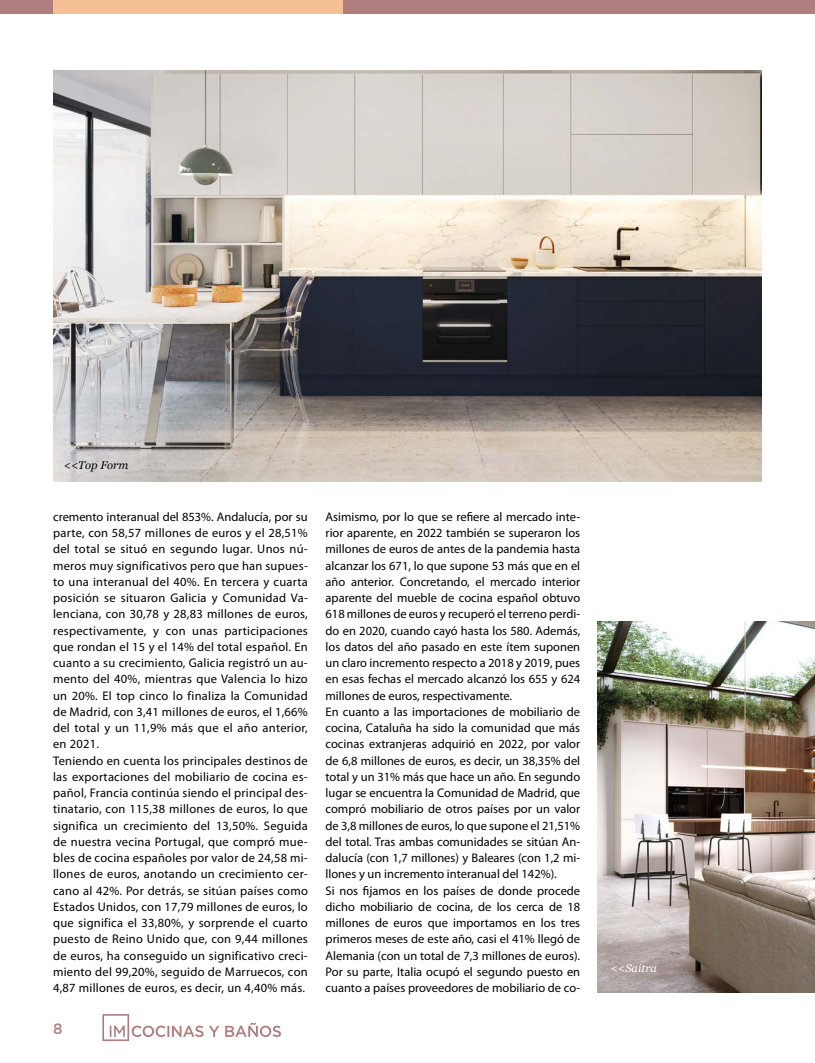
<style>
.page{position:relative;width:815px;height:1063px;background:#fff}
.page>*{position:absolute;margin:0;border:0;box-sizing:border-box;transform-origin:0 0}
.t1{font:500 15px "Gotham";color:#b07d7e}
.t2{font:12.5px/16.2px "Myriad Pro";color:#000}
.t3{font:12.5px/16.2px "Myriad Pro";letter-spacing:.02em;color:#000}
.t4{font:italic 11.25px "Georgia";color:#000}
.t5{font:italic 11.25px "Georgia";color:#fff}
</style>
<div class="page">
<div style="left:0;top:0;width:815px;height:14px;background:#b07d7e"></div>
<div style="left:53px;top:0;width:290px;height:14px;background:#f5c194"></div>
<svg style="left:102px;top:1014px;width:117px;height:27px"></svg>
<svg style="left:225px;top:1023px;width:56px;height:14px"></svg>
<img style="left:53px;top:71px;width:709px;height:411px">
<img style="left:598px;top:622px;width:217px;height:370px">
<p class="t4" style="left:64px;top:458px;width:66px">&lt;&lt;Top Form</p>
<p class="t3" style="left:53px;top:508px;width:256px">cremento interanual del 853%. Andalucía, por su parte, con 58,57 millones de euros y el 28,51% del total se situó en segundo lugar. Unos nú&shy;meros muy significativos pero que han supues&shy;to una interanual del 40%. En tercera y cuarta posición se situaron Galicia y Comunidad Va&shy;lenciana, con 30,78 y 28,83 millones de euros, respectivamente, y con unas participaciones que rondan el 15 y el 14% del total español. En cuanto a su crecimiento, Galicia registró un au&shy;mento del 40%, mientras que Valencia lo hizo un 20%. El top cinco lo finaliza la Comunidad de Madrid, con 3,41 millones de euros, el 1,66% del total y un 11,9% más que el año anterior, en 2021.<br>Teniendo en cuenta los principales destinos de las exportaciones del mobiliario de cocina es&shy;pañol, Francia continúa siendo el principal des&shy;tinatario, con 115,38 millones de euros, lo que significa un crecimiento del 13,50%. Seguida de nuestra vecina Portugal, que compró mue&shy;bles de cocina españoles por valor de 24,58 mi&shy;llones de euros, anotando un crecimiento cer&shy;cano al 42%. Por detrás, se sitúan países como Estados Unidos, con 17,79 millones de euros, lo que significa el 33,80%, y sorprende el cuarto puesto de Reino Unido que, con 9,44 millones de euros, ha conseguido un significativo creci&shy;miento del 99,20%, seguido de Marruecos, con 4,87 millones de euros, es decir, un 4,40% más.</p>
<p class="t2" style="left:326px;top:508px;width:256px">Asimismo, por lo que se refiere al mercado inte&shy;rior aparente, en 2022 también se superaron los millones de euros de antes de la pandemia hasta alcanzar los 671, lo que supone 53 más que en el año anterior. Concretando, el mercado interior aparente del mueble de cocina español obtuvo 618 millones de euros y recuperó el terreno perdi&shy;do en 2020, cuando cayó hasta los 580. Además, los datos del año pasado en este ítem suponen un claro incremento respecto a 2018 y 2019, pues en esas fechas el mercado alcanzó los 655 y 624 millones de euros, respectivamente.<br>En cuanto a las importaciones de mobiliario de cocina, Cataluña ha sido la comunidad que más cocinas extranjeras adquirió en 2022, por valor de 6,8 millones de euros, es decir, un 38,35% del total y un 31% más que hace un año. En segundo lugar se encuentra la Comunidad de Madrid, que compró mobiliario de otros países por un valor de 3,8 millones de euros, lo que supone el 21,51% del total. Tras ambas comunidades se sitúan An&shy;dalucía (con 1,7 millones) y Baleares (con 1,2 mi&shy;llones y un incremento interanual del 142%).<br>Si nos fijamos en los países de donde procede dicho mobiliario de cocina, de los cerca de 18 millones de euros que importamos en los tres primeros meses de este año, casi el 41% llegó de Alemania (con un total de 7,3 millones de euros).<br>Por su parte, Italia ocupó el segundo puesto en cuanto a países proveedores de mobiliario de co-</p>
<p class="t1" style="left:53px;top:1018px;width:11px">8</p>
<p class="t5" style="left:611px;top:961px;width:48px">&lt;&lt;Saitra</p>
</div>
